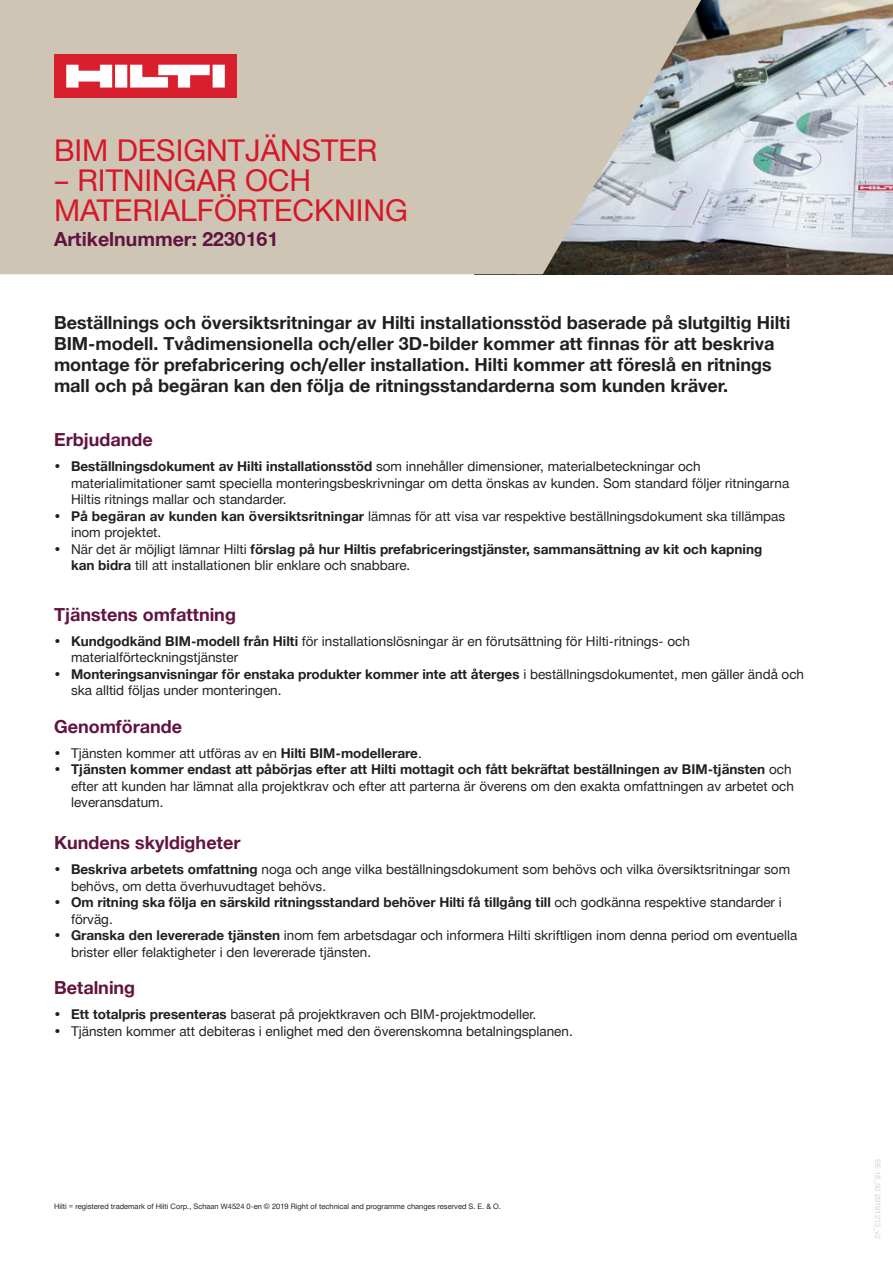
<style>
.page{position:relative;width:893px;height:1263px;background:#fff}
.page>*{position:absolute;margin:0;border:0;box-sizing:border-box;transform-origin:0 0}
.t1{font:30px/30px "Hilti";color:#d71729}
.t2{font:700 19.5px "Hilti";color:#621340}
.t3{font:700 18px/21px "Hilti";color:#231f20}
.t4{font:700 18px "Hilti";color:#621340}
.t5{font:13.5px/16.5px "Hilti";color:#231f20}
.t6{font:700 13.5px/16.5px "Hilti";color:#231f20}
.t7{font:7.5px "Hilti";color:#231f20}
.t8{font:7.5px "Hilti";color:#d1d2d4}
.s1{font-weight:700}
.s2{font-weight:400}
</style>
<div class="page">
<img style="left:701px;top:0;width:192px;height:274px">
<svg style="left:0;top:0;width:701px;height:274px;background:#c7c0b1"></svg>
<img style="left:54px;top:54px;width:182px;height:43px">
<h1 class="t1" style="left:54px;top:135px;width:325px">BIM DESIGNTJÄNSTER</h1>
<h1 class="t1" style="left:54px;top:165px;width:355px">– RITNINGAR OCH<br>MATERIALFÖRTECKNING</h1>
<h2 class="t2" style="left:54px;top:228px;width:226px">Artikelnummer: 2230161</h2>
<p class="t3" style="left:54px;top:312px;width:738px">Beställnings och översiktsritningar av Hilti installationsstöd baserade på slutgiltig Hilti BIM-modell. Tvådimensionella och/eller 3D-bilder kommer att finnas för att beskriva montage för prefabricering och/eller installation. Hilti kommer att föreslå en ritnings mall och på begäran kan den följa de ritningsstandarderna som kunden kräver.</p>
<h3 class="t4" style="left:54px;top:430px;width:100px">Erbjudande</h3>
<p class="t5" style="left:71px;top:458px;width:720px;text-indent:-17px">• <span class="s1">Beställningsdokument av Hilti installationsstöd</span> som innehåller dimensioner, materialbeteckningar och materialimitationer samt speciella monteringsbeskrivningar om detta önskas av kunden. Som standard följer ritningarna<br>Hiltis ritnings mallar och standarder.</p>
<p class="t5" style="left:71px;top:508px;width:716px;text-indent:-17px">• <span class="s1">På begäran av kunden kan översiktsritningar</span> lämnas för att visa var respektive beställningsdokument ska tillämpas inom projektet.</p>
<p class="t6" style="left:71px;top:541px;width:693px;text-indent:-17px"><span class="s2">• När det är möjligt lämnar Hilti</span> förslag på hur Hiltis prefabriceringstjänster, sammansättning av kit och kapning kan bidra <span class="s2">till att installationen blir enklare och snabbare.</span></p>
<h3 class="t4" style="left:54px;top:604px;width:183px">Tjänstens omfattning</h3>
<p class="t5" style="left:71px;top:633px;width:620px;text-indent:-17px">• <span class="s1">Kundgodkänd BIM-modell från Hilti</span> för installationslösningar är en förutsättning för Hilti-ritnings- och materialförteckningstjänster</p>
<p class="t5" style="left:71px;top:666px;width:735px;text-indent:-17px">• <span class="s1">Monteringsanvisningar för enstaka produkter kommer inte att återges</span> i beställningsdokumentet, men gäller ändå och ska alltid följas under monteringen.</p>
<h3 class="t4" style="left:54px;top:716px;width:130px">Genomförande</h3>
<p class="t5" style="left:54px;top:745px;width:369px">• Tjänsten kommer att utföras av en <span class="s1">Hilti BIM-modellerare</span>.</p>
<p class="t5" style="left:71px;top:761px;width:724px;text-indent:-17px">• <span class="s1">Tjänsten kommer endast att påbörjas efter att Hilti mottagit och fått bekräftat beställningen av BIM-tjänsten</span> och efter att kunden har lämnat alla projektkrav och efter att parterna är överens om den exakta omfattningen av arbetet och leveransdatum.</p>
<h3 class="t4" style="left:54px;top:833px;width:188px">Kundens skyldigheter</h3>
<p class="t5" style="left:71px;top:861px;width:721px;text-indent:-17px">• <span class="s1">Beskriva arbetets omfattning</span> noga och ange vilka beställningsdokument som behövs och vilka översiktsritningar som behövs, om detta överhuvudtaget behövs.</p>
<p class="t6" style="left:71px;top:894px;width:712px;text-indent:-17px"><span class="s2">•</span> Om ritning ska följa en särskild ritningsstandard behöver Hilti få tillgång till <span class="s2">och godkänna respektive standarder i förväg.</span></p>
<p class="t5" style="left:71px;top:927px;width:728px;text-indent:-17px">• <span class="s1">Granska den levererade tjänsten</span> inom fem arbetsdagar och informera Hilti skriftligen inom denna period om eventuella brister eller felaktigheter i den levererade tjänsten.</p>
<h3 class="t4" style="left:54px;top:978px;width:83px">Betalning</h3>
<p class="t5" style="left:54px;top:1006px;width:484px">• <span class="s1">Ett totalpris presenteras</span> baserat på projektkraven och BIM-projektmodeller.</p>
<p class="t5" style="left:54px;top:1023px;width:520px">• Tjänsten kommer att debiteras i enlighet med den överenskomna betalningsplanen.</p>
<p class="t7" style="left:54px;top:1202px;width:448px">Hilti = registered trademark of Hilti Corp., Schaan W4524 0-en © 2019 Right of technical and programme changes reserved S. E. &amp; O.</p>
<p class="t8" style="left:882px;top:1159px;width:81px;rotate:90deg">SE-18_50 20191213_v2</p>
</div>
